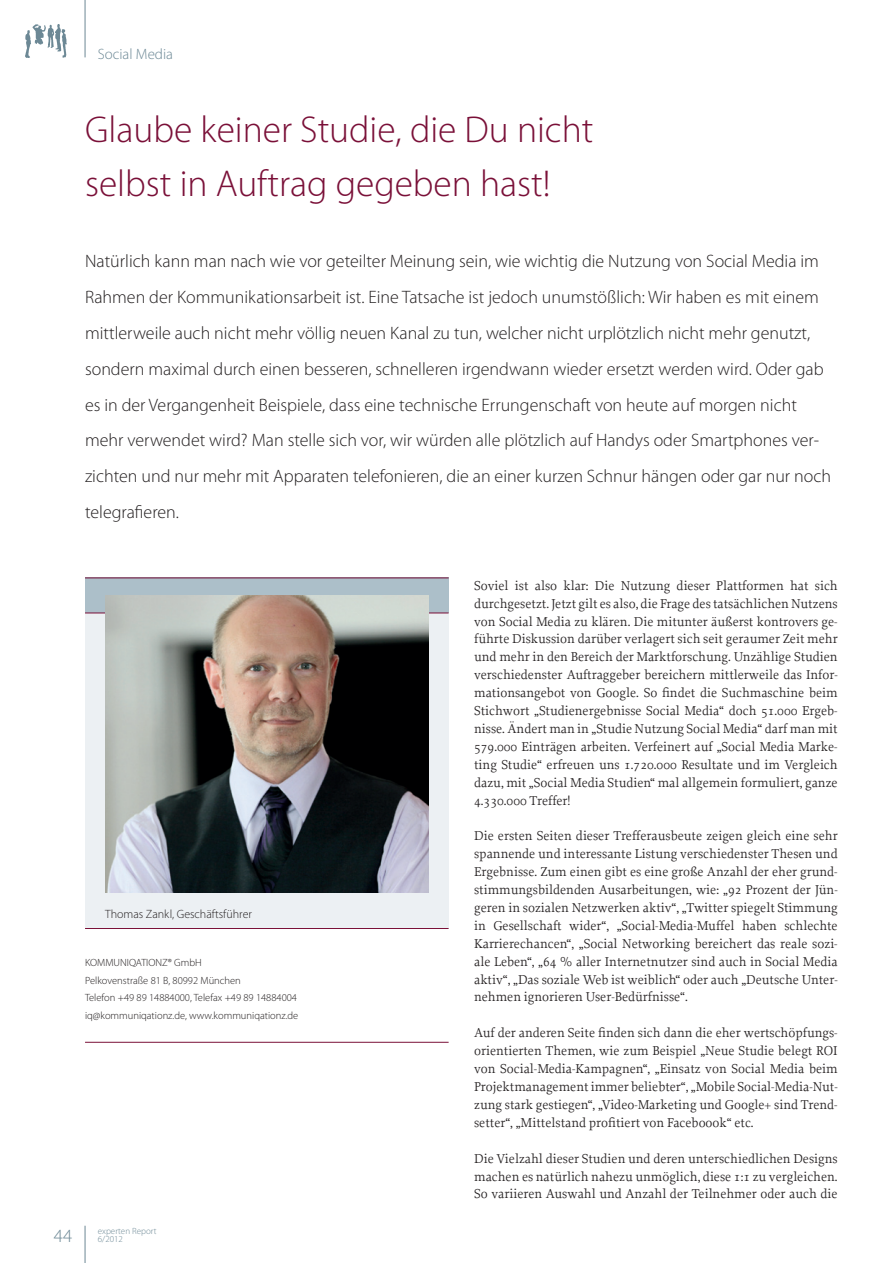
<style>
.page{position:relative;width:893px;height:1263px;background:#fff}
.page>*{position:absolute;margin:0;border:0;box-sizing:border-box;transform-origin:0 0}
.t1{font:300 37.5px/54px "Myriad Pro";color:#7a1038}
.t2{font:300 18.75px "Myriad Pro";color:#6c8895}
.t3{font:300 18px/35.8px "Myriad Pro";color:#231f20}
.t4{font:300 15px "Myriad Pro";color:#6c8895}
.t5{font:13.5px/17.9px "Proforma";color:#231f20;text-align:justify}
.t6{font:300 12px "Myriad Pro";color:#231f20}
.t7{font:300 10.5px/17.9px "Myriad Pro";color:#231f20}
.t8{font:300 9px "Myriad Pro";color:#6c8895}
</style>
<div class="page">
<hr style="left:85px;top:1226px;width:1px;height:37px;background:#6c8895">
<hr style="left:85px;top:0;width:1px;height:57px;background:#6c8895">
<img style="left:25px;top:25px;width:42px;height:32px">
<div style="left:85px;top:579px;width:364px;height:349px;background:#ecf0f3"></div>
<div style="left:85px;top:578px;width:364px;height:35px;background:#acbfc9"></div>
<hr style="left:85px;top:613px;width:364px;height:1px;background:#7a1038">
<hr style="left:85px;top:577px;width:364px;height:1px;background:#7a1038">
<hr style="left:85px;top:928px;width:364px;height:1px;background:#7a1038">
<img style="left:105px;top:595px;width:323px;height:297px">
<hr style="left:85px;top:1042px;width:364px;height:1px;background:#7a1038">
<p class="t4" style="left:98px;top:46px;width:77px">Social Media</p>
<h1 class="t1" style="left:85px;top:103px;width:510px">Glaube keiner Studie, die Du nicht selbst in Auftrag gegeben hast!</h1>
<p class="t3" style="left:85px;top:244px;width:747px">Natürlich kann man nach wie vor geteilter Meinung sein, wie wichtig die Nutzung von Social Media im Rahmen der Kommunikationsarbeit ist. Eine Tatsache ist jedoch unumstößlich: Wir haben es mit einem mittlerweile auch nicht mehr völlig neuen Kanal zu tun, welcher nicht urplötzlich nicht mehr genutzt, sondern maximal durch einen besseren, schnelleren irgendwann wieder ersetzt werden wird. Oder gab es in der Vergangenheit Beispiele, dass eine technische Errungenschaft von heute auf morgen nicht mehr verwendet wird? Man stelle sich vor, wir würden alle plötzlich auf Handys oder Smartphones ver&shy;zichten und nur mehr mit Apparaten telefonieren, die an einer kurzen Schnur hängen oder gar nur noch telegrafieren.</p>
<p class="t6" style="left:105px;top:907px;width:148px">Thomas Zankl, Geschäftsführer</p>
<p class="t7" style="left:85px;top:953px;width:215px">KOMMUNIQATIONZ® GmbH<br>Pelkovenstraße 81 B, 80992 München<br>Telefon +49 89 14884000, Telefax +49 89 14884004 iq@kommuniqationz.de, www.kommuniqationz.de</p>
<p class="t8" style="left:98px;top:1226px;width:60px">experten Report</p>
<h2 class="t2" style="left:54px;top:1225px;width:20px">44</h2>
<p class="t8" style="left:98px;top:1234px;width:27px">6/2012</p>
<p class="t5" style="left:474px;top:576px;width:365px">Soviel ist also klar: Die Nutzung dieser Plattformen hat sich durchgesetzt. Jetzt gilt es also, die Frage des tatsächlichen Nutzens von Social Media zu klären. Die mitunter äußerst kontrovers ge&shy;führte Diskussion darüber verlagert sich seit geraumer Zeit mehr und mehr in den Bereich der Marktforschung. Unzählige Studien verschiedenster Auftraggeber bereichern mittlerweile das Infor&shy;mationsangebot von Google. So findet die Suchmaschine beim Stichwort „Studienergebnisse Social Media“ doch 51.000 Ergeb&shy;nisse. Ändert man in „Studie Nutzung Social Media“ darf man mit 579.000 Einträgen arbeiten. Verfeinert auf „Social Media Marke&shy;ting Studie“ erfreuen uns 1.720.000 Resultate und im Vergleich dazu, mit „Social Media Studien“ mal allgemein formuliert, ganze 4.330.000 Treffer!</p>
<p class="t5" style="left:474px;top:827px;width:365px">Die ersten Seiten dieser Trefferausbeute zeigen gleich eine sehr spannende und interessante Listung verschiedenster Thesen und Ergebnisse. Zum einen gibt es eine große Anzahl der eher grund&shy;stimmungsbildenden Ausarbeitungen, wie: „92 Prozent der Jün&shy;geren in sozialen Netzwerken aktiv“, „Twitter spiegelt Stimmung in Gesellschaft wider“, „Social-Media-Muffel haben schlechte Karrierechancen“, „Social Networking bereichert das reale sozi&shy;ale Leben“, „64 % aller Internetnutzer sind auch in Social Media aktiv“, „Das soziale Web ist weiblich“ oder auch „Deutsche Unter&shy;nehmen ignorieren User-Bedürfnisse“.</p>
<p class="t5" style="left:474px;top:1024px;width:365px">Auf der anderen Seite finden sich dann die eher wertschöpfungs&shy;orientierten Themen, wie zum Beispiel „Neue Studie belegt ROI von Social-Media-Kampagnen“, „Einsatz von Social Media beim Projektmanagement immer beliebter“, „Mobile Social-Media-Nut&shy;zung stark gestiegen“, „Video-Marketing und Google+ sind Trend&shy;setter“, „Mittelstand profitiert von Faceboook“ etc.</p>
<p class="t5" style="left:474px;top:1149px;width:365px">Die Vielzahl dieser Studien und deren unterschiedlichen Designs machen es natürlich nahezu unmöglich, diese 1:1 zu vergleichen.<br>So variieren Auswahl und Anzahl der Teilnehmer oder auch die</p>
</div>
